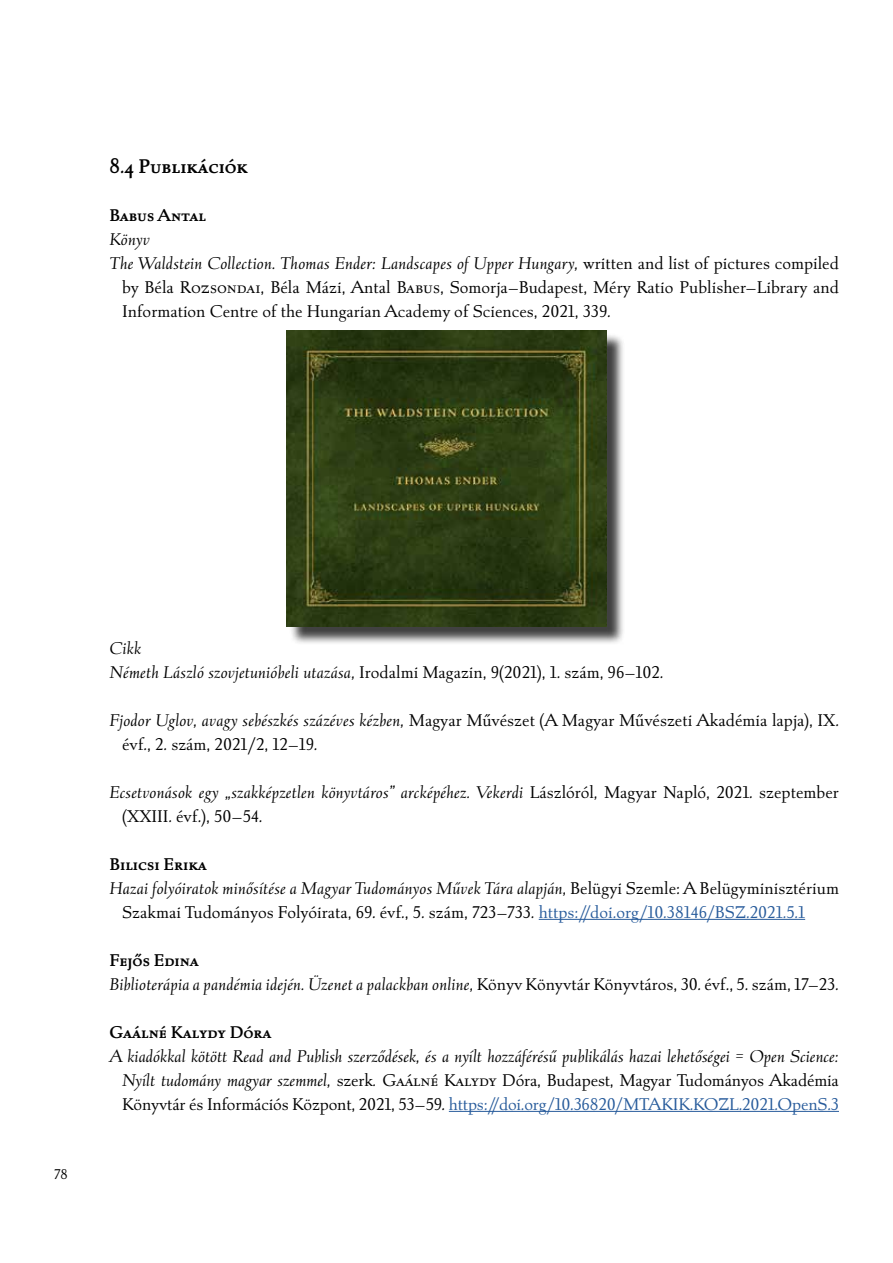
<style>
.page{position:relative;width:893px;height:1263px;background:#fff}
.page>*{position:absolute;margin:0;border:0;box-sizing:border-box;transform-origin:0 0}
.t1{font:600 21px "Albertan Pro";color:#000}
.t2{font:italic 18px/24px "Albertan Pro";color:#000}
.t3{font:18px/24px "Albertan Pro";color:#000}
.t4{font:600 18px "Albertan Pro";color:#000}
.t5{font:15px "Albertan Pro";color:#000}
.s1{font-style:normal}
.s2{font-style:italic}
.s3{color:#275b9b}
.s4{font-weight:600;font-style:normal}
.s5{font-style:normal;color:#275b9b}
</style>
<div class="page">
<hr style="left:539px;top:919px;width:266px;height:1px;background:#275b9b">
<hr style="left:449px;top:1111px;width:390px;height:1px;background:#275b9b">
<div style="left:289px;top:333px;width:336px;height:312px;background:#000;opacity:.75"></div>
<img style="left:287px;top:331px;width:319px;height:295px">
<p class="t1" style="left:109px;top:153px;width:140px">8.4 Publikációk</p>
<p class="t4" style="left:109px;top:204px;width:98px">Babus Antal</p>
<p class="t2" style="left:109px;top:228px;width:42px">Könyv</p>
<p class="t2" style="left:109px;top:252px;width:731px">The Waldstein Collection. Thomas Ender: Landscapes of Upper Hungary, <span class="s1">written and list of pictures compiled</span></p>
<p class="t3" style="left:122px;top:275px;width:718px">by Béla Rozsondai, Béla Mázi, Antal Babus, Somorja–Budapest, Méry Ratio Publisher–Library and</p>
<p class="t3" style="left:122px;top:299px;width:490px">Information Centre of the Hungarian Academy of Sciences, 2021, 339.</p>
<p class="t5" style="left:54px;top:1165px;width:15px">78</p>
<p class="t2" style="left:109px;top:636px;width:556px">Cikk<br>Németh László szovjetunióbeli utazása, <span class="s1">Irodalmi Magazin, 9(2021), 1. szám, 96–102.</span></p>
<p class="t3" style="left:122px;top:707px;width:718px;text-indent:-13px"><span class="s2">Fjodor Uglov, avagy sebészkés százéves kézben,</span> Magyar Művészet (A Magyar Művészeti Akadémia lapja), IX. évf., 2. szám, 2021/2, 12–19.</p>
<p class="t2" style="left:122px;top:780px;width:718px;text-indent:-13px">Ecsetvonások egy „szakképzetlen könyvtáros” arcképéhez. Vekerdi <span class="s1">Lászlóról</span>, <span class="s1">Magyar Napló, 2021. szeptember (XXIII. évf.), 50–54.</span></p>
<p class="t4" style="left:109px;top:852px;width:99px">Bilicsi Erika</p>
<p class="t2" style="left:109px;top:875px;width:731px">Hazai folyóiratok minősítése a Magyar Tudományos Művek Tára alapján, <span class="s1">Belügyi Szemle: A Belügyminisztérium</span></p>
<p class="t3" style="left:122px;top:899px;width:684px">Szakmai Tudományos Folyóirata, 69. évf., 5. szám, 723–733. <span class="s3">https://doi.org/10.38146/BSZ.2021.5.1</span></p>
<p class="t2" style="left:109px;top:947px;width:731px"><span class="s4">Fejős Edina<br></span>Biblioterápia a pandémia idején. Üzenet a palackban online, <span class="s1">Könyv Könyvtár Könyvtáros, 30. évf., 5. szám, 17–23.</span></p>
<p class="t4" style="left:109px;top:1020px;width:164px">Gaálné Kalydy Dóra</p>
<p class="t2" style="left:122px;top:1043px;width:718px;text-align:justify;text-indent:-13px">A kiadókkal kötött Read and Publish szerződések, és a nyílt hozzáférésű publikálás hazai lehetőségei = Open Science:<br>Nyílt tudomány magyar szemmel, <span class="s1">szerk</span>. <span class="s1">Gaálné Kalydy Dóra, Budapest, Magyar Tudományos Akadémia Könyvtár és Információs Központ, 2021, 53–59.</span> <span class="s5">https://doi.org/10.36820/MTAKIK.KOZL.2021.OpenS.3</span></p>
</div>
